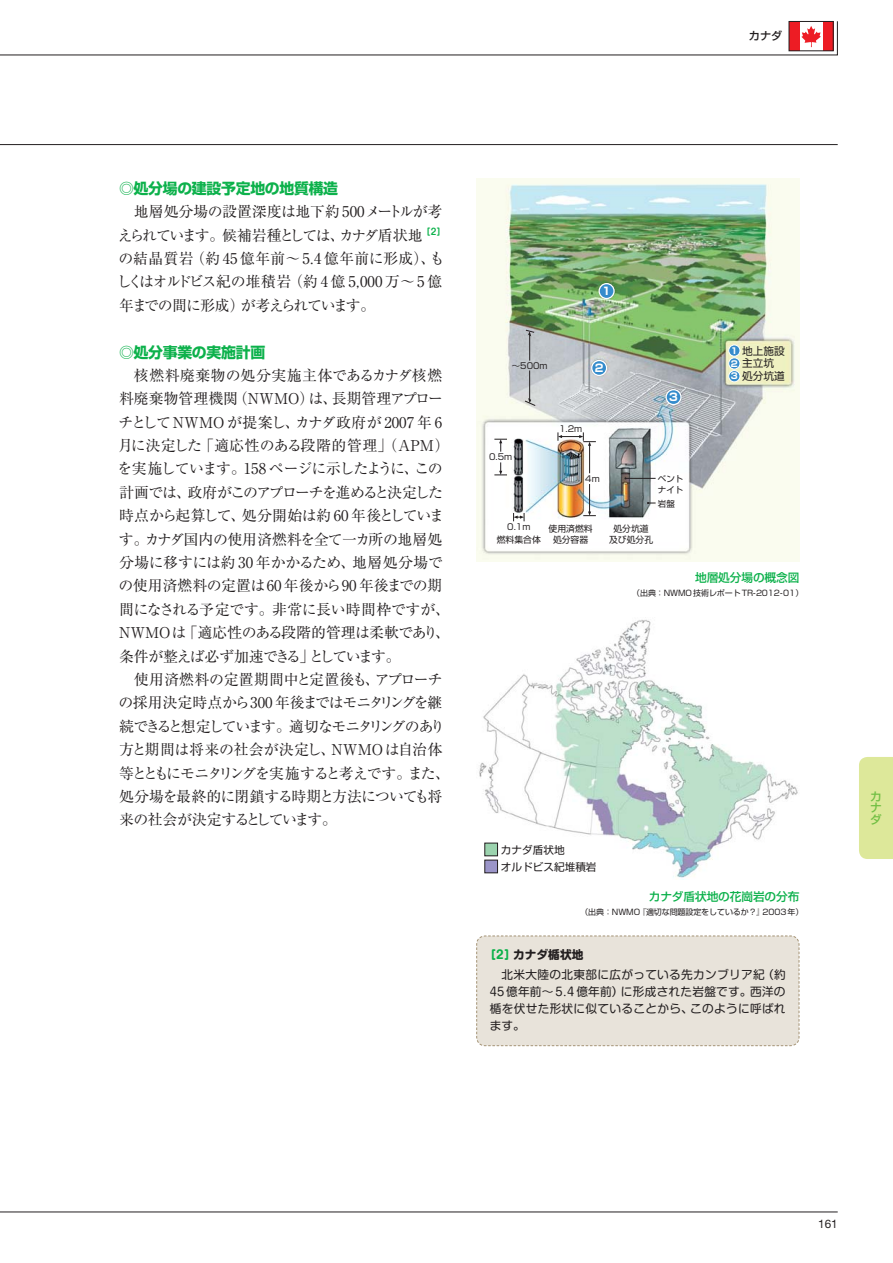
<style>
.page{position:relative;width:893px;height:1263px;background:#fff}
.page>*{position:absolute;margin:0;border:0;box-sizing:border-box;transform-origin:0 0}
.t1{font:14.85px/23.4px "Ryumin Pro Regular 90 pv RKSJ H";letter-spacing:-.035em;color:#231f20}
.t2{font:14.85px/23.4px "Ryumin Pro Regular 90 pv RKSJ H";letter-spacing:-.06em;color:#231f20}
.t3{font:14.85px "Shin Go Pro Bold 90 pv RKSJ H";letter-spacing:-.02em;color:#0cb14b}
.t4{font:11.7px/17px "Shin M Go Pro Regular 90 pv RKSJ H";letter-spacing:.025em;color:#231f20;text-align:justify}
.t5{font:11.7px "Shin Go Pro Medium 90 pv RKSJ H";letter-spacing:-.01em;color:#0cb14b}
.t6{font:11.7px "Shin M Go Pro Bold 90 pv RKSJ H";color:#231f20}
.t7{font:11.7px "Helvetica Neue";color:#231f20}
.t8{font:11.7px/11.7px "Shin Go Pro Medium 90 pv RKSJ V";color:#72bf44;text-align:justify}
.t9{font:11.1px "Shin Go Pro Medium 90 pv RKSJ H";color:#231f20}
.t10{font:10.65px/17px "Shin Go Pro Regular 90 pv RKSJ H";color:#231f20}
.t11{font:10.65px/12.8px "Shin Go Pr 6 Regular 90 pv RKSJ H";color:#231f20}
.t12{font:10.65px "Shin Go Pr 6 Bold 90 pv RKSJ H";color:#fff}
.t13{font:8.85px/11.2px "Shin Go Pr 6 Regular 90 pv RKSJ H";color:#231f20;text-align:center}
.t14{font:8.55px/10.6px "Shin Go Pr 6 Regular 90 pv RKSJ H";color:#231f20}
.t15{font:8.55px "Shin Go Pr 6 Bold 90 pv RKSJ H";color:#fff}
.t16{font:7.95px "Shin Go Pro Regular 90 pv RKSJ H";letter-spacing:-.01em;color:#231f20}
.s1{color:#0cb14b}
</style>
<div class="page">
<hr style="left:0;top:144px;width:838px;height:1px;background:#231f20">
<hr style="left:0;top:1211px;width:838px;height:1px;background:#231f20">
<svg style="left:0;top:21px;width:838px;height:35px"></svg>
<div style="left:859px;top:757px;width:33px;height:102px;background:#dde89a"></div>
<hr style="left:892px;top:757px;width:1px;height:102px;background:#dde89a">
<div style="left:476px;top:935px;width:324px;height:111px;background:#e8e3da"></div>
<img style="left:476px;top:179px;width:323px;height:382px">
<div style="left:729px;top:345px;width:11px;height:11px;background:#358ccc;border-radius:50%"></div>
<div style="left:728px;top:344px;width:12px;height:13px;border:1px solid #fff;border-radius:50%"></div>
<div style="left:599px;top:284px;width:15px;height:14px;background:#358ccc;border-radius:50%"></div>
<div style="left:598px;top:283px;width:17px;height:16px;border:1px solid #fff;border-radius:50%"></div>
<div style="left:729px;top:358px;width:11px;height:11px;background:#358ccc;border-radius:50%"></div>
<div style="left:728px;top:357px;width:12px;height:12px;border:1px solid #fff;border-radius:50%"></div>
<div style="left:592px;top:360px;width:15px;height:15px;background:#358ccc;border-radius:50%"></div>
<div style="left:591px;top:360px;width:16px;height:16px;border:1px solid #fff;border-radius:50%"></div>
<div style="left:729px;top:371px;width:11px;height:11px;background:#358ccc;border-radius:50%"></div>
<div style="left:728px;top:370px;width:12px;height:12px;border:1px solid #fff;border-radius:50%"></div>
<div style="left:666px;top:390px;width:15px;height:15px;background:#358ccc;border-radius:50%"></div>
<div style="left:665px;top:389px;width:17px;height:16px;border:1px solid #fff;border-radius:50%"></div>
<hr style="left:529px;top:370px;width:1px;height:30px;background:#231f20">
<svg style="left:494px;top:439px;width:13px;height:13px"></svg>
<svg style="left:494px;top:462px;width:13px;height:14px"></svg>
<svg style="left:583px;top:484px;width:13px;height:32px"></svg>
<svg style="left:513px;top:513px;width:12px;height:8px"></svg>
<svg style="left:558px;top:432px;width:38px;height:41px"></svg>
<svg style="left:525px;top:330px;width:10px;height:31px"></svg>
<svg style="left:524px;top:398px;width:12px;height:8px"></svg>
<svg style="left:647px;top:502px;width:9px;height:2px"></svg>
<hr style="left:625px;top:478px;width:31px;height:1px;background:#231f20">
<img style="left:479px;top:619px;width:319px;height:259px">
<div style="left:485px;top:843px;width:12px;height:13px;background:#9bd3ae"></div>
<div style="left:485px;top:843px;width:13px;height:13px;border:1px solid #231f20"></div>
<div style="left:485px;top:860px;width:12px;height:13px;background:#9b95c9"></div>
<div style="left:485px;top:860px;width:13px;height:13px;border:1px solid #231f20"></div>
<p class="t9" style="left:749px;top:32px;width:35px">カナダ</p>
<p class="t3" style="left:119px;top:183px;width:221px">◎処分場の建設予定地の地質構造</p>
<p class="t1" style="left:117px;top:202px;width:331px;text-indent:17px">地層処分場の設置深度は地下約500メートルが考えられています。候補岩種としては、カナダ盾状地<sup>［2］</sup>の結晶質岩（約 45 億年前～5.4 億年前に形成）、もしくはオルドビス紀の堆積岩（約 4 億 5,000 万～5 億年までの間に形成）が考えられています。</p>
<p class="t3" style="left:119px;top:346px;width:148px">◎処分事業の実施計画</p>
<p class="t1" style="left:118px;top:366px;width:334px;text-indent:16px">核燃料廃棄物の処分実施主体であるカナダ核燃料廃棄物管理機関（NWMO）は、長期管理アプローチとしてNWMO が提案し、カナダ政府が 2007 年 6月に決定した「適応性のある段階的管理」（APM）を実施しています。158 ページに示したように、この計画では、政府がこのアプローチを進めると決定した時点から起算して、処分開始は約 60 年後としています。カナダ国内の使用済燃料を全て一カ所の地層処分場に移すには約 30 年かかるため、地層処分場での使用済燃料の定置は60年後から90年後までの期間になされる予定です。非常に長い時間枠ですが、<br>NWMOは「適応性のある段階的管理は柔軟であり、条件が整えば必ず加速できる」としています。</p>
<p class="t2" style="left:119px;top:670px;width:333px;text-indent:15px">使用済燃料の定置期間中と定置後も、アプローチの採用決定時点から300 年後まではモニタリングを継続できると想定しています。適切なモニタリングのあり方と期間は将来の社会が決定し、NWMOは自治体等とともにモニタリングを実施すると考えです。また、処分場を最終的に閉鎖する時期と方法についても将来の社会が決定するとしています。</p>
<p class="t12" style="left:602px;top:287px;width:10px">1</p>
<p class="t14" style="left:512px;top:361px;width:37px">～500m</p>
<p class="t12" style="left:595px;top:364px;width:10px">2</p>
<p class="t14" style="left:489px;top:453px;width:25px">0.5m</p>
<p class="t14" style="left:559px;top:425px;width:25px">1.2m</p>
<p class="t14" style="left:585px;top:474px;width:16px">4m</p>
<p class="t12" style="left:669px;top:393px;width:10px">3</p>
<p class="t14" style="left:658px;top:475px;width:27px">ベントナイト</p>
<p class="t14" style="left:658px;top:499px;width:19px">岩盤</p>
<p class="t14" style="left:507px;top:523px;width:25px">0.1m</p>
<p class="t13" style="left:497px;top:535px;width:46px">燃料集合体</p>
<p class="t13" style="left:549px;top:524px;width:46px">使用済燃料処分容器</p>
<p class="t13" style="left:609px;top:524px;width:46px">処分坑道及び処分孔</p>
<p class="t11" style="left:742px;top:346px;width:44px">地上施設主立坑処分坑道</p>
<p class="t15" style="left:731px;top:347px;width:8px">1</p>
<p class="t15" style="left:731px;top:360px;width:8px">2</p>
<p class="t15" style="left:731px;top:373px;width:8px">3</p>
<p class="t5" style="left:695px;top:573px;width:106px">地層処分場の概念図</p>
<p class="t16" style="left:632px;top:590px;width:173px">（出典：NWMO技術レポート TR-2012-01）</p>
<p class="t10" style="left:501px;top:842px;width:97px">カナダ盾状地<br>オルドビス紀堆積岩</p>
<p class="t5" style="left:649px;top:892px;width:152px">カナダ盾状地の花崗岩の分布</p>
<p class="t16" style="left:580px;top:909px;width:224px">（出典：NWMO『適切な問題設定をしているか？』2003年）</p>
<p class="t6" style="left:484px;top:951px;width:101px"><span class="s1">［2］</span>カナダ楯状地</p>
<p class="t4" style="left:490px;top:967px;width:297px;text-indent:12px">北米大陸の北東部に広がっている先カンブリア紀（約45億年前～5.4億年前）に形成された岩盤です。西洋の楯を伏せた形状に似ていることから、このように呼ばれます。</p>
<p class="t8" style="left:870px;top:792px;width:13px">カナダ</p>
<p class="t7" style="left:818px;top:1220px;width:21px">161</p>
</div>
